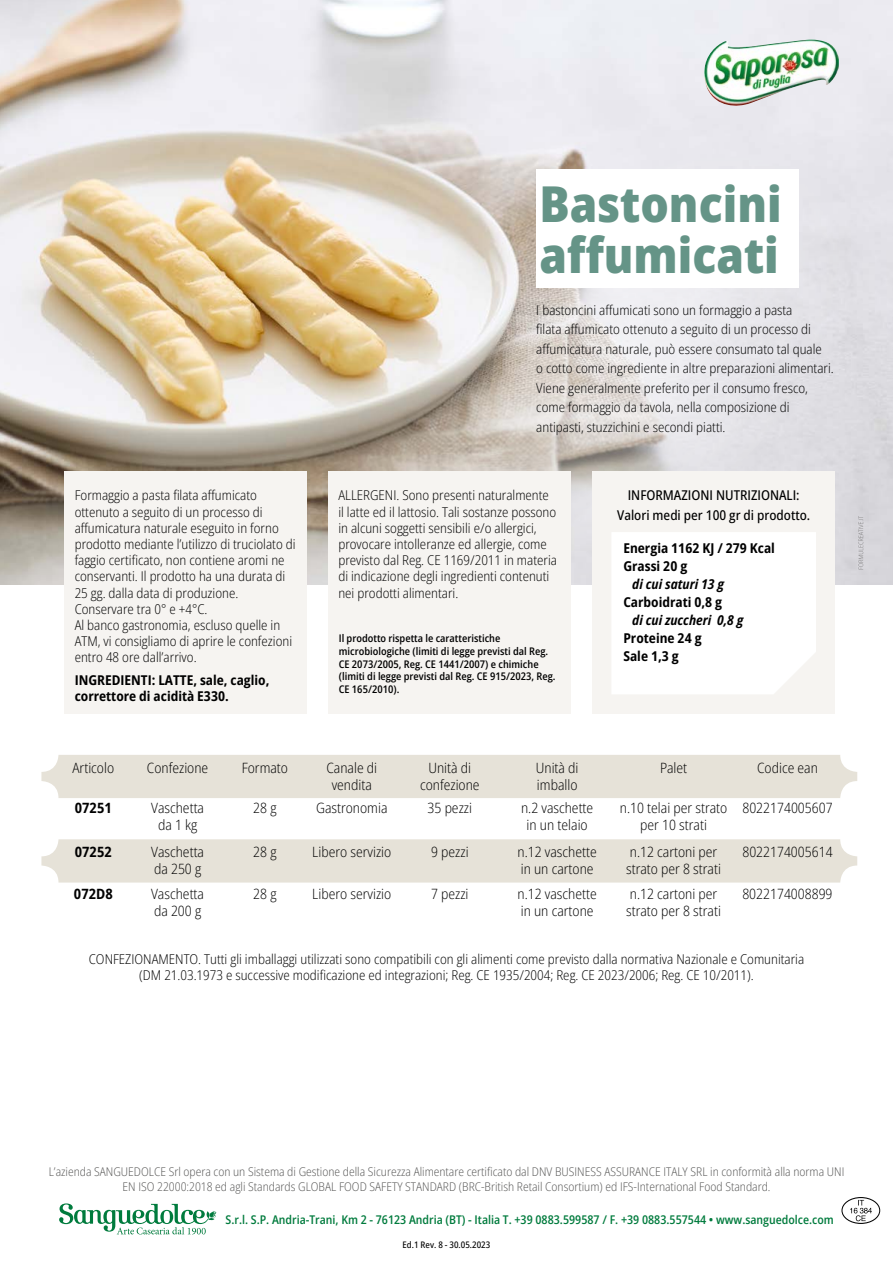
<style>
.page{position:relative;width:893px;height:1263px;background:#fff}
.page>*{position:absolute;margin:0;border:0;box-sizing:border-box;transform-origin:0 0}
.t1{font:800 semi-condensed 49.5px/51px "Open Sans";color:#659487}
.t2{font:300 semi-condensed 14.25px/17.1px "Open Sans";color:#000}
.t3{font:700 semi-condensed 14.25px "Open Sans";color:#000}
.t4{font:300 semi-condensed 13.5px/16.2px "Open Sans";color:#000}
.t5{font:700 semi-condensed 13.5px/18px "Open Sans";color:#000}
.t6{font:500 semi-condensed 13.5px/19.4px "Open Sans";color:#000;text-align:center}
.t7{font:italic 700 semi-condensed 13.5px "Open Sans";color:#000}
.t8{font:300 semi-condensed 12px/14.4px "Open Sans";color:#575756;text-align:center}
.t9{font:600 semi-condensed 12px "Open Sans";color:#007b3d}
.t10{font:600 semi-condensed 10.5px/12.6px "Open Sans";color:#000}
.t11{font:500 semi-condensed 9px "Open Sans";color:#000}
</style>
<div class="page">
<img style="left:0;top:0;width:893px;height:584px">
<svg style="left:841px;top:1197px;width:39px;height:27px"></svg>
<img style="left:308px;top:126px;width:585px;height:458px">
<svg style="left:858px;top:516px;width:5px;height:53px"></svg>
<div style="left:41px;top:839px;width:816px;height:43px;background:#e6e2d8;border-radius:17px"></div>
<div style="left:41px;top:755px;width:816px;height:43px;background:#e6e2d8;border-radius:17px"></div>
<div style="left:64px;top:471px;width:242px;height:242px;background:#f6f4f1"></div>
<div style="left:328px;top:471px;width:242px;height:242px;background:#f6f4f1"></div>
<div style="left:593px;top:471px;width:242px;height:242px;background:#f6f4f1"></div>
<div style="left:612px;top:532px;width:204px;height:162px;background:#fff"></div>
<img style="left:704px;top:40px;width:135px;height:66px">
<svg style="left:59px;top:1203px;width:157px;height:31px"></svg>
<h1 class="t1" style="left:539px;top:177px;width:244px">Bastoncini affumicati</h1>
<p class="t4" style="left:75px;top:487px;width:222px">Formaggio a pasta filata affumicato ottenuto a seguito di un processo di affumicatura naturale eseguito in forno prodotto mediante l’utilizzo di truciolato di faggio certificato, non contiene aromi ne conservanti. Il prodotto ha una durata di 25 gg. dalla data di produzione.<br>Conservare tra 0° e +4°C.<br>Al banco gastronomia, escluso quelle in ATM, vi consigliamo di aprire le confezioni entro 48 ore dall’arrivo.</p>
<p class="t5" style="left:75px;top:671px;width:196px;line-height:16.2px">INGREDIENTI: LATTE, sale, caglio, correttore di acidità E330.</p>
<p class="t4" style="left:536px;top:300px;width:299px;line-height:19.5px">I bastoncini affumicati sono un formaggio a pasta<br>filata affumicato ottenuto a seguito di un processo di affumicatura naturale, può essere consumato tal quale<br>o cotto come ingrediente in altre preparazioni alimentari.<br>Viene generalmente preferito per il consumo fresco, come formaggio da tavola, nella composizione di antipasti, stuzzichini e secondi piatti.</p>
<p class="t4" style="left:338px;top:487px;width:220px">ALLERGENI. Sono presenti naturalmente il latte ed il lattosio. Tali sostanze possono in alcuni soggetti sensibili e/o allergici, provocare intolleranze ed allergie, come previsto dal Reg. CE 1169/2011 in materia di indicazione degli ingredienti contenuti nei prodotti alimentari.</p>
<p class="t10" style="left:339px;top:632px;width:218px">Il prodotto rispetta le caratteristiche microbiologiche (limiti di legge previsti dal Reg.<br>CE 2073/2005, Reg. CE 1441/2007) e chimiche (limiti di legge previsti dal Reg. CE 915/2023, Reg.<br>CE 165/2010).</p>
<p class="t6" style="left:617px;top:485px;width:195px">INFORMAZIONI NUTRIZIONALI:<br>Valori medi per 100 gr di prodotto.</p>
<p class="t5" style="left:623px;top:538px;width:153px">Energia 1162 KJ / 279 Kcal<br>Grassi 20 g</p>
<p class="t7" style="left:632px;top:574px;width:93px">di cui saturi 13 g</p>
<p class="t5" style="left:623px;top:592px;width:100px">Carboidrati 0,8 g</p>
<p class="t7" style="left:632px;top:610px;width:113px">di cui zuccheri 0,8 g</p>
<p class="t5" style="left:623px;top:628px;width:80px">Proteine 24 g<br>Sale 1,3 g</p>
<p class="t2" style="left:72px;top:759px;width:43px">Articolo</p>
<p class="t2" style="left:147px;top:759px;width:63px">Confezione</p>
<p class="t2" style="left:242px;top:759px;width:48px">Formato</p>
<p class="t2" style="left:326px;top:759px;width:52px;text-align:center">Canale di vendita</p>
<p class="t2" style="left:420px;top:759px;width:61px;text-align:center">Unità di confezione</p>
<p class="t2" style="left:536px;top:759px;width:44px">Unità di imballo</p>
<p class="t2" style="left:660px;top:759px;width:29px">Palet</p>
<p class="t2" style="left:757px;top:759px;width:62px">Codice ean</p>
<p class="t2" style="left:151px;top:799px;width:55px;text-align:center">Vaschetta da 1 kg</p>
<p class="t2" style="left:253px;top:799px;width:25px">28 g</p>
<p class="t2" style="left:316px;top:799px;width:73px">Gastronomia</p>
<p class="t2" style="left:428px;top:799px;width:46px">35 pezzi</p>
<p class="t2" style="left:521px;top:799px;width:74px;text-align:center">n.2 vaschette in un telaio</p>
<p class="t2" style="left:620px;top:799px;width:109px;text-align:center">n.10 telai per strato per 10 strati</p>
<p class="t2" style="left:742px;top:799px;width:92px">8022174005607</p>
<p class="t3" style="left:75px;top:841px;width:38px">07252</p>
<p class="t2" style="left:151px;top:842px;width:55px">Vaschetta da 250 g</p>
<p class="t2" style="left:253px;top:842px;width:25px">28 g</p>
<p class="t2" style="left:312px;top:842px;width:80px">Libero servizio</p>
<p class="t2" style="left:431px;top:842px;width:39px">9 pezzi</p>
<p class="t2" style="left:518px;top:842px;width:81px">n.12 vaschette in un cartone</p>
<p class="t2" style="left:626px;top:842px;width:96px">n.12 cartoni per strato per 8 strati</p>
<p class="t2" style="left:742px;top:842px;width:92px">8022174005614</p>
<p class="t3" style="left:74px;top:883px;width:40px">072D8</p>
<p class="t2" style="left:151px;top:884px;width:55px">Vaschetta da 200 g</p>
<p class="t2" style="left:253px;top:884px;width:25px">28 g</p>
<p class="t2" style="left:312px;top:884px;width:80px">Libero servizio</p>
<p class="t2" style="left:431px;top:884px;width:39px">7 pezzi</p>
<p class="t2" style="left:517px;top:884px;width:81px">n.12 vaschette in un cartone</p>
<p class="t2" style="left:626px;top:884px;width:96px">n.12 cartoni per strato per 8 strati</p>
<p class="t2" style="left:742px;top:884px;width:92px">8022174008899</p>
<p class="t3" style="left:75px;top:798px;width:38px">07251</p>
<p class="t4" style="left:89px;top:950px;width:717px;text-align:center">CONFEZIONAMENTO. Tutti gli imballaggi utilizzati sono compatibili con gli alimenti come previsto dalla normativa Nazionale e Comunitaria (DM 21.03.1973 e successive modificazione ed integrazioni; Reg. CE 1935/2004; Reg. CE 2023/2006; Reg. CE 10/2011).</p>
<p class="t8" style="left:49px;top:1164px;width:797px">L’azienda SANGUEDOLCE Srl opera con un Sistema di Gestione della Sicurezza Alimentare certificato dal DNV BUSINESS ASSURANCE ITALY SRL in conformità alla norma UNI<br>EN ISO 22000:2018 ed agli Standards GLOBAL FOOD SAFETY STANDARD (BRC-British Retail Consortium) ed IFS-International Food Standard.</p>
<p class="t9" style="left:226px;top:1211px;width:610px">S.r.l. S.P. Andria-Trani, Km 2 - 76123 Andria (BT) - Italia T. +39 0883.599587 / F. +39 0883.557544 • www.sanguedolce.com</p>
<p class="t11" style="left:403px;top:1238px;width:89px">Ed.1 Rev. 8 - 30.05.2023</p>
</div>
